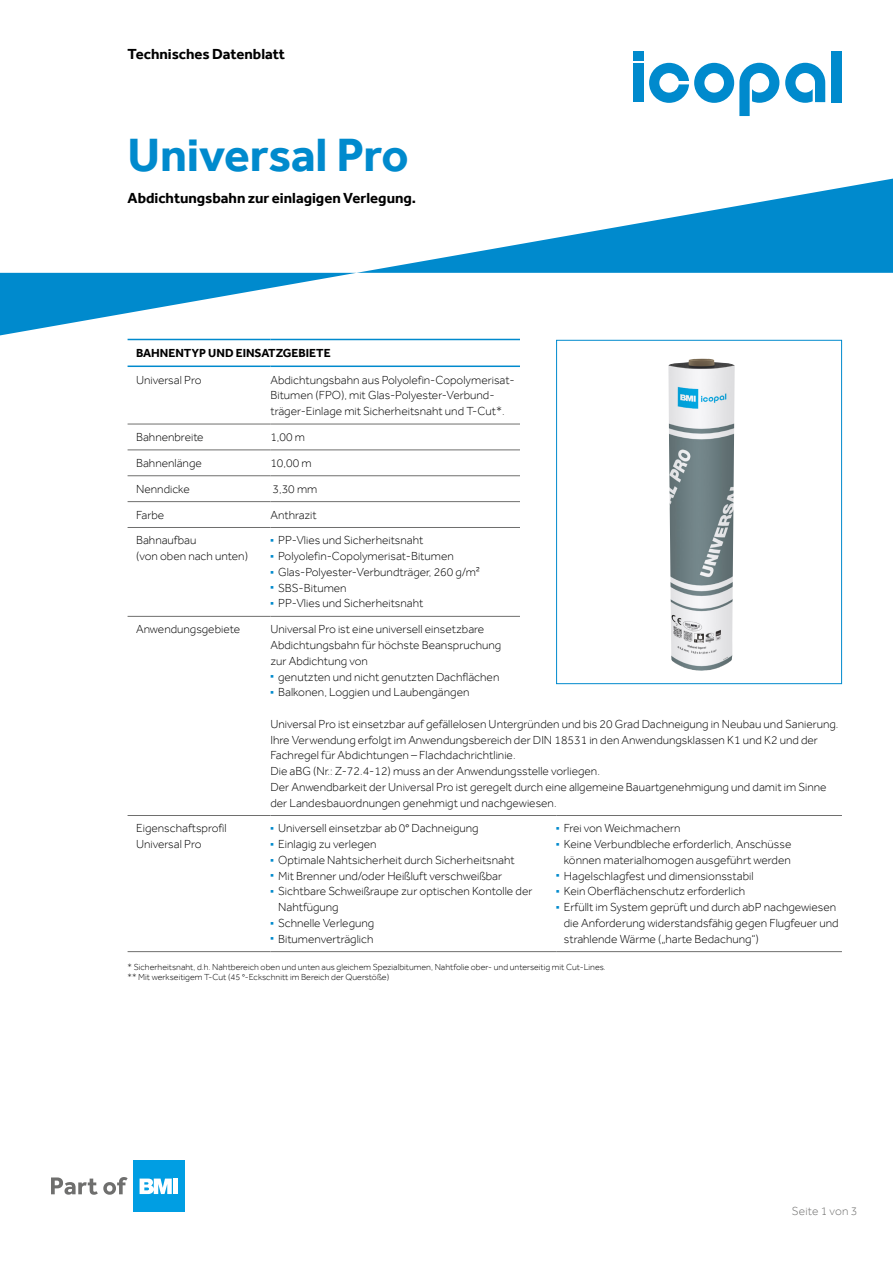
<style>
.page{position:relative;width:893px;height:1263px;background:#fff}
.page>*{position:absolute;margin:0;border:0;box-sizing:border-box;transform-origin:0 0}
.t1{font:700 48px "Effra";letter-spacing:-.005em;color:#008acd}
.t2{font:700 15px "Effra";color:#000}
.t3{font:300 12px/15.8px "Effra";color:#000}
.t4{font:700 12px "Effra";color:#000}
.t5{font:300 12px "Effra";letter-spacing:.015em;color:#6f6f6e}
.t6{font:300 9px/10.8px "Effra";color:#000}
</style>
<div class="page">
<hr style="left:128px;top:424px;width:142px;height:1px;background:#6f6f6e">
<hr style="left:128px;top:449px;width:142px;height:1px;background:#6f6f6e">
<hr style="left:128px;top:475px;width:142px;height:1px;background:#6f6f6e">
<hr style="left:128px;top:501px;width:142px;height:1px;background:#6f6f6e">
<hr style="left:128px;top:527px;width:142px;height:1px;background:#6f6f6e">
<hr style="left:128px;top:616px;width:142px;height:1px;background:#6f6f6e">
<hr style="left:128px;top:815px;width:142px;height:1px;background:#6f6f6e">
<hr style="left:128px;top:951px;width:142px;height:1px;background:#6f6f6e">
<hr style="left:270px;top:424px;width:286px;height:1px;background:#6f6f6e">
<hr style="left:270px;top:449px;width:286px;height:1px;background:#6f6f6e">
<hr style="left:270px;top:475px;width:286px;height:1px;background:#6f6f6e">
<hr style="left:270px;top:501px;width:286px;height:1px;background:#6f6f6e">
<hr style="left:270px;top:527px;width:286px;height:1px;background:#6f6f6e">
<hr style="left:270px;top:616px;width:286px;height:1px;background:#6f6f6e">
<hr style="left:270px;top:815px;width:286px;height:1px;background:#6f6f6e">
<hr style="left:556px;top:815px;width:286px;height:1px;background:#6f6f6e">
<hr style="left:270px;top:951px;width:286px;height:1px;background:#6f6f6e">
<hr style="left:556px;top:951px;width:286px;height:1px;background:#6f6f6e">
<hr style="left:128px;top:339px;width:142px;height:1px;background:#008acd">
<hr style="left:270px;top:339px;width:286px;height:1px;background:#008acd">
<hr style="left:128px;top:365px;width:142px;height:2px;background:#008acd">
<hr style="left:270px;top:365px;width:286px;height:2px;background:#008acd">
<div style="left:520px;top:332px;width:326px;height:372px;background:#fff"></div>
<img style="left:668px;top:359px;width:67px;height:312px">
<div style="left:556px;top:340px;width:286px;height:344px;border:1px solid #008acd"></div>
<div style="left:133px;top:1161px;width:51px;height:51px;background:#009ee3"></div>
<svg style="left:140px;top:1178px;width:32px;height:16px"></svg>
<div style="left:173px;top:1178px;width:5px;height:16px;background:#fff"></div>
<svg style="left:51px;top:1177px;width:77px;height:18px"></svg>
<div style="left:831px;top:51px;width:11px;height:51px;background:#008acd"></div>
<div style="left:633px;top:64px;width:10px;height:38px;background:#008acd"></div>
<div style="left:633px;top:51px;width:10px;height:10px;background:#008acd"></div>
<svg style="left:785px;top:63px;width:40px;height:40px"></svg>
<svg style="left:649px;top:63px;width:130px;height:53px"></svg>
<svg style="left:0;top:179px;width:893px;height:156px"></svg>
<p class="t2" style="left:128px;top:45px;width:159px">Technisches Datenblatt</p>
<h1 class="t1" style="left:128px;top:127px;width:283px">Universal Pro</h1>
<p class="t2" style="left:128px;top:189px;width:290px">Abdichtungsbahn zur einlagigen Verlegung.</p>
<p class="t4" style="left:136px;top:346px;width:196px">BAHNENTYP UND EINSATZGEBIETE</p>
<p class="t3" style="left:136px;top:372px;width:67px">Universal Pro</p>
<p class="t3" style="left:270px;top:372px;width:246px">Abdichtungsbahn aus Polyolefin-Copolymerisat-<br>Bitumen (FPO), mit Glas-Polyester-Verbund&shy;träger-Einlage mit Sicherheitsnaht und T-Cut*.</p>
<p class="t3" style="left:136px;top:429px;width:69px">Bahnenbreite</p>
<p class="t3" style="left:270px;top:429px;width:36px">1,00 m</p>
<p class="t3" style="left:136px;top:455px;width:67px">Bahnenlänge</p>
<p class="t3" style="left:270px;top:455px;width:43px">10,00 m</p>
<p class="t3" style="left:136px;top:481px;width:55px">Nenndicke</p>
<p class="t3" style="left:273px;top:481px;width:46px">3,30 mm</p>
<p class="t3" style="left:136px;top:506px;width:30px">Farbe</p>
<p class="t3" style="left:270px;top:506px;width:48px">Anthrazit</p>
<p class="t3" style="left:136px;top:532px;width:113px">Bahnaufbau<br>(von oben nach unten)</p>
<p class="t3" style="left:270px;top:532px;width:155px"><sup>■</sup> PP-Vlies und Sicherheitsnaht</p>
<p class="t3" style="left:270px;top:548px;width:185px"><sup>■</sup> Polyolefin-Copolymerisat-Bitumen</p>
<p class="t3" style="left:270px;top:564px;width:211px"><sup>■</sup> Glas-Polyester-Verbundträger, 260 g/m²</p>
<p class="t3" style="left:270px;top:580px;width:78px"><sup>■</sup> SBS-Bitumen</p>
<p class="t3" style="left:270px;top:595px;width:155px"><sup>■</sup> PP-Vlies und Sicherheitsnaht</p>
<p class="t3" style="left:136px;top:621px;width:106px">Anwendungsgebiete</p>
<p class="t3" style="left:270px;top:621px;width:232px">Universal Pro ist eine universell einsetzbare<br>Abdichtungsbahn für höchste Beanspruchung zur Abdichtung von</p>
<p class="t3" style="left:270px;top:668px;width:230px"><sup>■</sup> genutzten und nicht genutzten Dachflächen</p>
<p class="t3" style="left:270px;top:684px;width:201px"><sup>■</sup> Balkonen, Loggien und Laubengängen</p>
<p class="t3" style="left:270px;top:716px;width:570px">Universal Pro ist einsetzbar auf gefällelosen Untergründen und bis 20 Grad Dachneigung in Neubau und Sanierung.<br>Ihre Verwendung erfolgt im Anwendungsbereich der DIN 18531 in den Anwendungsklassen K1 und K2 und der Fachregel für Abdichtungen – Flachdachrichtlinie.<br>Die aBG (Nr.: Z-72.4-12) muss an der Anwendungsstelle vorliegen.<br>Der Anwendbarkeit der Universal Pro ist geregelt durch eine allgemeine Bauartgenehmigung und damit im Sinne der Landesbauordnungen genehmigt und nachgewiesen.</p>
<p class="t3" style="left:136px;top:820px;width:92px">Eigenschaftsprofil<br>Universal Pro</p>
<p class="t3" style="left:270px;top:820px;width:210px"><sup>■</sup> Universell einsetzbar ab 0° Dachneigung</p>
<p class="t3" style="left:556px;top:820px;width:126px"><sup>■</sup> Frei von Weichmachern</p>
<p class="t3" style="left:556px;top:836px;width:237px;text-align:center"><sup>■</sup> Keine Verbundbleche erforderlich, Anschüsse können materialhomogen ausgeführt werden</p>
<p class="t3" style="left:556px;top:868px;width:199px"><sup>■</sup> Hagelschlagfest und dimensionsstabil</p>
<p class="t3" style="left:556px;top:883px;width:191px"><sup>■</sup> Kein Oberflächenschutz erforderlich</p>
<p class="t3" style="left:564px;top:899px;width:276px;text-indent:-8px"><sup>■</sup> Erfüllt im System geprüft und durch abP nachgewiesen die Anforderung widerstandsfähig gegen Flugfeuer und strahlende Wärme („harte Bedachung“)</p>
<p class="t6" style="left:128px;top:961px;width:480px">* Sicherheitsnaht, d.h. Nahtbereich oben und unten aus gleichem Spezialbitumen, Nahtfolie ober- und unterseitig mit Cut-Lines. ** Mit werkseitigem T-Cut (45 °-Eckschnitt im Bereich der Querstöße)</p>
<p class="t3" style="left:270px;top:836px;width:108px"><sup>■</sup> Einlagig zu verlegen</p>
<p class="t3" style="left:270px;top:852px;width:246px"><sup>■</sup> Optimale Nahtsicherheit durch Sicherheitsnaht</p>
<p class="t3" style="left:270px;top:868px;width:233px"><sup>■</sup> Mit Brenner und/oder Heißluft verschweißbar</p>
<p class="t3" style="left:278px;top:883px;width:256px;text-indent:-8px"><sup>■</sup> Sichtbare Schweißraupe zur optischen Kontolle der<br>Nahtfügung</p>
<p class="t3" style="left:270px;top:915px;width:105px"><sup>■</sup> Schnelle Verlegung</p>
<p class="t3" style="left:270px;top:931px;width:105px"><sup>■</sup> Bitumenverträglich</p>
<p class="t5" style="left:792px;top:1203px;width:67px">Seite 1 von 3</p>
</div>
